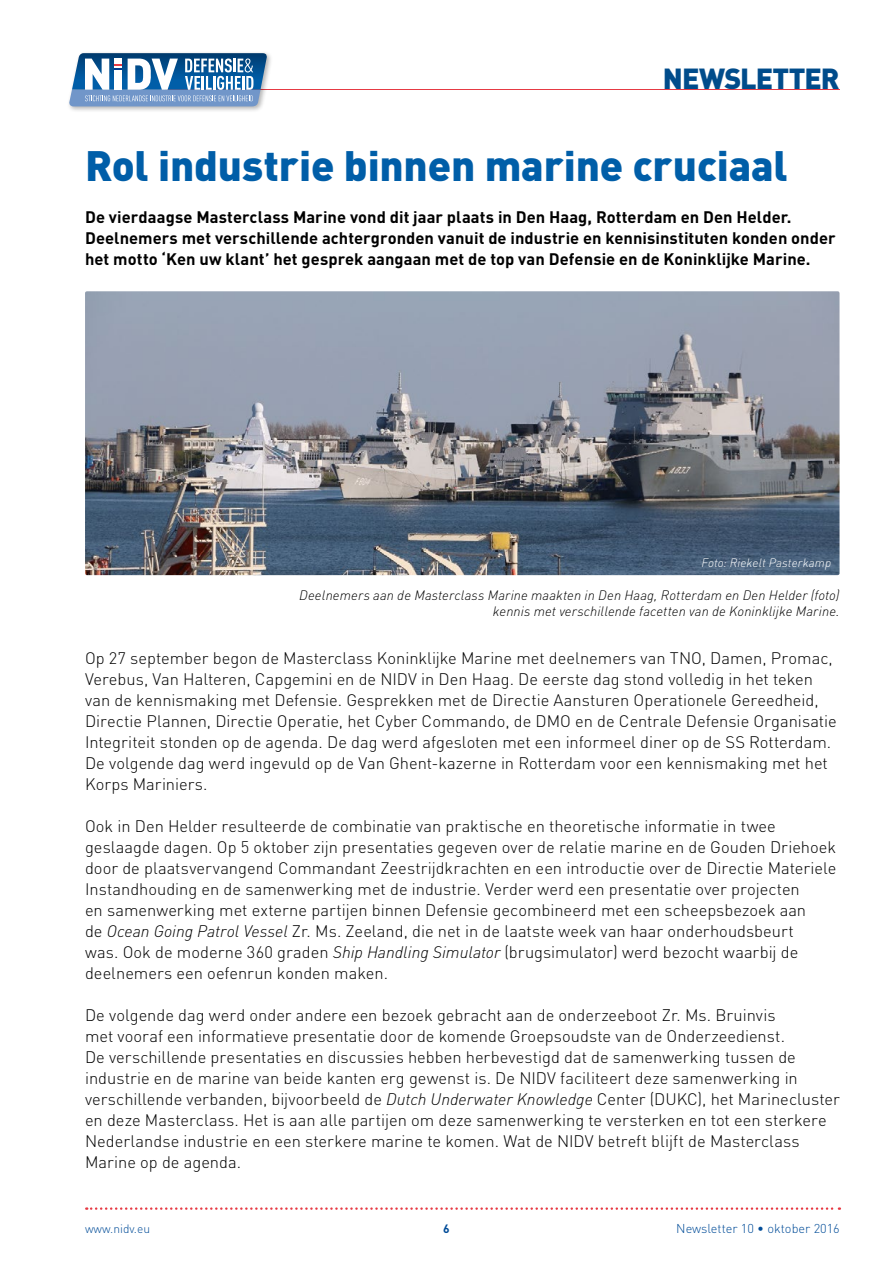
<style>
.page{position:relative;width:893px;height:1263px;background:#fff}
.page>*{position:absolute;margin:0;border:0;box-sizing:border-box;transform-origin:0 0}
.t1{font:900 42px "DIN Pro";letter-spacing:-.005em;color:#005ea8}
.t2{font:900 28.65px "DIN Pro";letter-spacing:-.03em;color:#004c8b}
.t3{font:300 16.5px/21px "DIN Pro";color:#000}
.t4{font:700 16.5px/21px "DIN Pro";letter-spacing:.005em;color:#000}
.t5{font:italic 300 13.5px/16.5px "DIN";letter-spacing:.01em;color:#000;text-align:right}
.t6{font:300 12.75px "DIN Pro";color:#004c98}
.t7{font:italic 300 12px "DIN";letter-spacing:.01em;color:#fff}
.t8{font:300 12px "DIN Pro";color:#004c98}
.t9{font:700 12px "DIN Pro";color:#004c98}
.s1{font-family:"DIN";font-style:italic}
</style>
<div class="page">
<svg style="left:86px;top:1207px;width:754px;height:3px"></svg>
<hr style="left:165px;top:89px;width:675px;height:1px;background:#e63a44">
<div style="left:67px;top:51px;width:206px;height:62px;background:#000;opacity:.3"></div>
<svg style="left:69px;top:53px;width:199px;height:53px"></svg>
<img style="left:85px;top:291px;width:754px;height:284px">
<h2 class="t2" style="left:663px;top:59px;width:178px">NEWSLETTER</h2>
<h1 class="t1" style="left:85px;top:137px;width:704px">Rol industrie binnen marine cruciaal</h1>
<p class="t4" style="left:85px;top:206px;width:752px">De vierdaagse Masterclass Marine vond dit jaar plaats in Den Haag, Rotterdam en Den Helder.<br>Deelnemers met verschillende achtergronden vanuit de industrie en kennisinstituten konden onder het motto ‘Ken uw klant’ het gesprek aangaan met de top van Defensie en de Koninklijke Marine.</p>
<p class="t7" style="left:701px;top:555px;width:131px">Foto: Riekelt Pasterkamp</p>
<p class="t5" style="left:299px;top:586px;width:542px">Deelnemers aan de Masterclass Marine maakten in Den Haag, Rotterdam en Den Helder (foto) kennis met verschillende facetten van de Koninklijke Marine.</p>
<p class="t3" style="left:85px;top:647px;width:753px">Op 27 september begon de Masterclass Koninklijke Marine met deelnemers van TNO, Damen, Promac, Verebus, Van Halteren, Capgemini en de NIDV in Den Haag. De eerste dag stond volledig in het teken van de kennismaking met Defensie. Gesprekken met de Directie Aansturen Operationele Gereedheid, Directie Plannen, Directie Operatie, het Cyber Commando, de DMO en de Centrale Defensie Organisatie Integriteit stonden op de agenda. De dag werd afgesloten met een informeel diner op de SS Rotterdam.<br>De volgende dag werd ingevuld op de Van Ghent-kazerne in Rotterdam voor een kennismaking met het Korps Mariniers.</p>
<p class="t3" style="left:85px;top:815px;width:753px">Ook in Den Helder resulteerde de combinatie van praktische en theoretische informatie in twee geslaagde dagen. Op 5 oktober zijn presentaties gegeven over de relatie marine en de Gouden Driehoek door de plaatsvervangend Commandant Zeestrijdkrachten en een introductie over de Directie Materiele Instandhouding en de samenwerking met de industrie. Verder werd een presentatie over projecten<br>en samenwerking met externe partijen binnen Defensie gecombineerd met een scheepsbezoek aan<br>de <span class="s1">Ocean Going Patrol Vessel</span> Zr. Ms. Zeeland, die net in de laatste week van haar onderhoudsbeurt<br>was. Ook de moderne 360 graden <span class="s1">Ship Handling Simulator</span> (brugsimulator) werd bezocht waarbij de deelnemers een oefenrun konden maken.</p>
<p class="t3" style="left:85px;top:1004px;width:756px">De volgende dag werd onder andere een bezoek gebracht aan de onderzeeboot Zr. Ms. Bruinvis<br>met vooraf een informatieve presentatie door de komende Groepsoudste van de Onderzeedienst.<br>De verschillende presentaties en discussies hebben herbevestigd dat de samenwerking tussen de industrie en de marine van beide kanten erg gewenst is. De NIDV faciliteert deze samenwerking in verschillende verbanden, bijvoorbeeld de <span class="s1">Dutch Underwater Knowledge</span> Center (DUKC), het Marinecluster en deze Masterclass. Het is aan alle partijen om deze samenwerking te versterken en tot een sterkere Nederlandse industrie en een sterkere marine te komen. Wat de NIDV betreft blijft de Masterclass Marine op de agenda.</p>
<p class="t8" style="left:85px;top:1220px;width:67px">www.nidv.eu</p>
<p class="t9" style="left:443px;top:1220px;width:8px">6</p>
<p class="t6" style="left:676px;top:1219px;width:165px">Newsletter 10 • oktober 2016</p>
</div>
